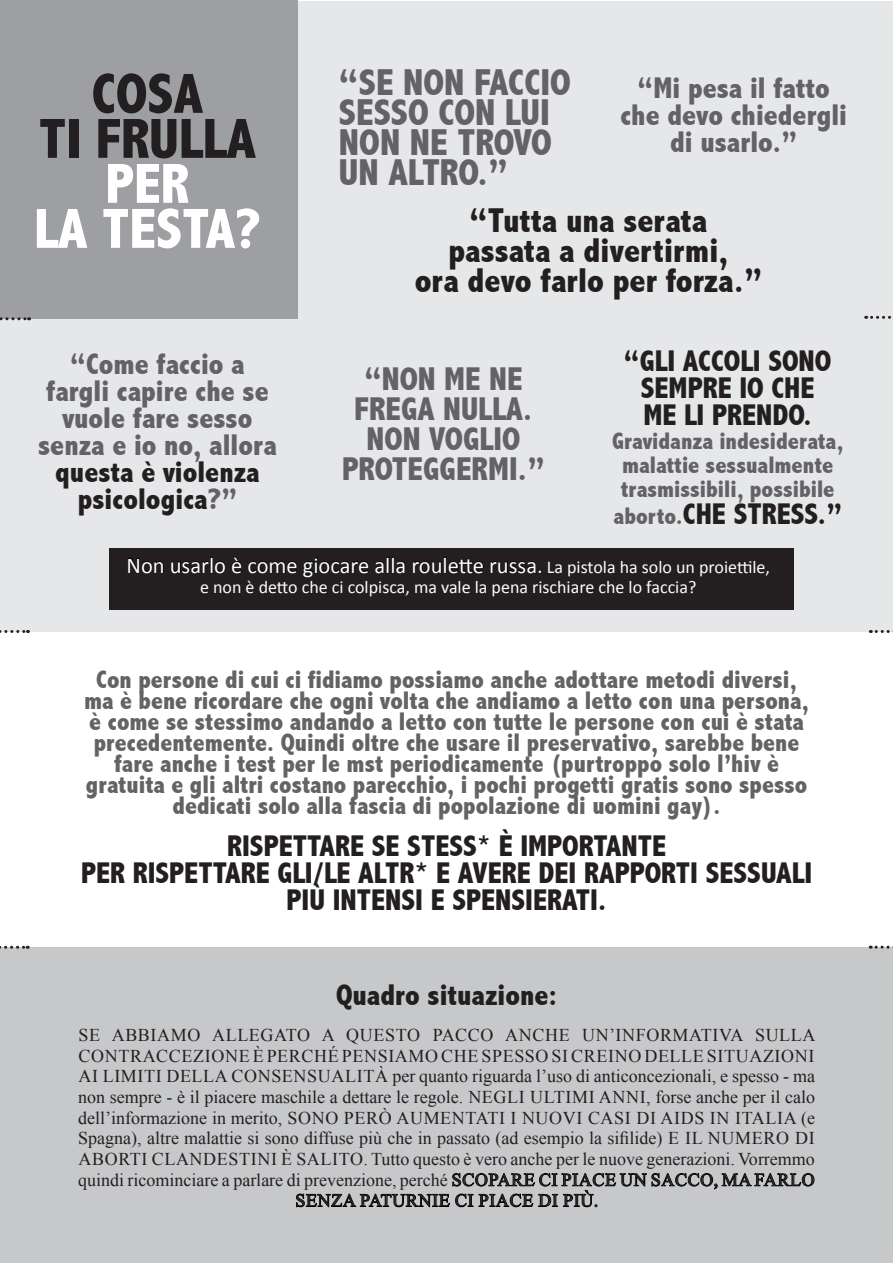
<style>
.page{position:relative;width:893px;height:1263px;background:#fff}
.page>*{position:absolute;margin:0;border:0;box-sizing:border-box;transform-origin:0 0}
.t1{font:800 condensed 57px "Abadi";color:#231f20}
.t2{font:800 condensed 57px "Abadi";color:#fff}
.t3{font:800 condensed 37.5px/30px "Abadi";color:#636366}
.t4{font:800 condensed 34.5px/30px "Abadi";color:#231f20;text-align:center}
.t5{font:800 condensed 33px/30px "Abadi";color:#636366;text-align:center}
.t6{font:800 condensed 30px/27px "Abadi";color:#231f20;text-align:center}
.t7{font:800 condensed 30px/27px "Abadi";color:#636366;text-align:center}
.t8{font:800 condensed 25.5px/21px "Abadi";color:#636366;text-align:center}
.t9{font:800 condensed 24px/24px "Abadi";color:#636366;text-align:center}
.t10{font:22.5px "Calibri";color:#fcfcfc}
.t11{font:18px/20.7px "Times New Roman";color:#231f20;text-align:center}
.t12{font:18px "Calibri";color:#fcfcfc}
.s1{color:#231f20}
.s2{font-size:24px;color:#636366}
.s3{font-size:18px}
</style>
<div class="page">
<div style="left:0;top:1px;width:893px;height:630px;background:#e6e7e9"></div>
<div style="left:109px;top:548px;width:685px;height:61px;background:#231f20"></div>
<div style="left:0;top:0;width:297px;height:319px;background:#9d9fa2"></div>
<div style="left:0;top:947px;width:893px;height:316px;background:#c7c8ca"></div>
<svg style="left:866px;top:316px;width:25px;height:3px"></svg>
<svg style="left:0;top:317px;width:30px;height:3px"></svg>
<svg style="left:870px;top:630px;width:23px;height:3px"></svg>
<svg style="left:0;top:630px;width:28px;height:3px"></svg>
<svg style="left:870px;top:946px;width:23px;height:3px"></svg>
<svg style="left:0;top:946px;width:28px;height:3px"></svg>
<svg style="left:128px;top:558px;width:36px;height:15px"></svg>
<svg style="left:171px;top:556px;width:71px;height:17px"></svg>
<svg style="left:248px;top:557px;width:121px;height:20px"></svg>
<svg style="left:375px;top:557px;width:30px;height:16px"></svg>
<svg style="left:412px;top:557px;width:72px;height:16px"></svg>
<svg style="left:490px;top:561px;width:52px;height:12px"></svg>
<svg style="left:296px;top:1173px;width:519px;height:35px"></svg>
<p class="t1" style="left:92px;top:61px;width:113px">COSA</p>
<p class="t1" style="left:39px;top:106px;width:219px">TI FRULLA</p>
<p class="t2" style="left:106px;top:151px;width:85px">PER</p>
<p class="t2" style="left:34px;top:196px;width:228px">LA TESTA?</p>
<p class="t7" style="left:38px;top:350px;width:240px">“Come faccio a fargli capire che se vuole fare sesso senza e io no, allora <span class="s1">questa è violenza psicologica</span>?”</p>
<p class="t3" style="left:339px;top:68px;width:233px">“SE NON FACCIO<br>SESSO CON LUI<br>NON NE TROVO<br>UN ALTRO.”</p>
<p class="t4" style="left:415px;top:206px;width:349px">“Tutta una serata passata a divertirmi,<br>ora devo farlo per forza.”</p>
<p class="t7" style="left:620px;top:75px;width:228px">“Mi pesa il fatto che devo chiedergli di usarlo.”</p>
<p class="t5" style="left:342px;top:364px;width:204px">“NON ME NE<br>FREGA NULLA.<br>NON VOGLIO<br>PROTEGGERMI.”</p>
<p class="t6" style="left:624px;top:347px;width:209px">“GLI ACCOLI SONO<br>SEMPRE IO CHE<br>ME LI PRENDO.</p>
<p class="t9" style="left:612px;top:429px;width:233px">Gravidanza indesiderata, malattie sessualmente trasmissibili, possibile</p>
<p class="t6" style="left:613px;top:500px;width:230px"><span class="s2">aborto.</span>CHE STRESS.”</p>
<p class="t10" style="left:126px;top:549px;width:645px">Non usarlo è come giocare alla roulette russa. <span class="s3">La pistola ha solo un proiettile,</span></p>
<p class="t12" style="left:200px;top:575px;width:498px">e non è detto che ci colpisca, ma vale la pena rischiare che lo faccia?</p>
<p class="t8" style="left:84px;top:669px;width:726px">Con persone di cui ci fidiamo possiamo anche adottare metodi diversi, ma è bene ricordare che ogni volta che andiamo a letto con una persona, è come se stessimo andando a letto con tutte le persone con cui è stata precedentemente. Quindi oltre che usare il preservativo, sarebbe bene fare anche i test per le mst periodicamente (purtroppo solo l’hiv è gratuita e gli altri costano parecchio, i pochi progetti gratis sono spesso dedicati solo alla fascia di popolazione di uomini gay).</p>
<p class="t6" style="left:81px;top:833px;width:733px">RISPETTARE SE STESS* È IMPORTANTE<br>PER RISPETTARE GLI/LE ALTR* E AVERE DEI RAPPORTI SESSUALI<br>PIÙ INTENSI E SPENSIERATI.</p>
<p class="t6" style="left:336px;top:982px;width:223px">Quadro situazione:</p>
<p class="t11" style="left:78px;top:1024px;width:739px">SE ABBIAMO ALLEGATO A QUESTO PACCO ANCHE UN’INFORMATIVA SULLA CONTRACCEZIONE È PERCHÉ PENSIAMO CHE SPESSO SI CREINO DELLE SITUAZIONI AI LIMITI DELLA CONSENSUALITÀ per quanto riguarda l’uso di anticoncezionali, e spesso - ma non sempre - è il piacere maschile a dettare le regole. NEGLI ULTIMI ANNI, forse anche per il calo dell’informazione in merito, SONO PERÒ AUMENTATI I NUOVI CASI DI AIDS IN ITALIA (e Spagna), altre malattie si sono diffuse più che in passato (ad esempio la sifilide) E IL NUMERO DI ABORTI CLANDESTINI È SALITO. Tutto questo è vero anche per le nuove generazioni. Vorremmo quindi ricominciare a parlare di prevenzione, perché SCOPARE CI PIACE UN SACCO, MA FARLO SENZA PATURNIE CI PIACE DI PIÙ.</p>
</div>
